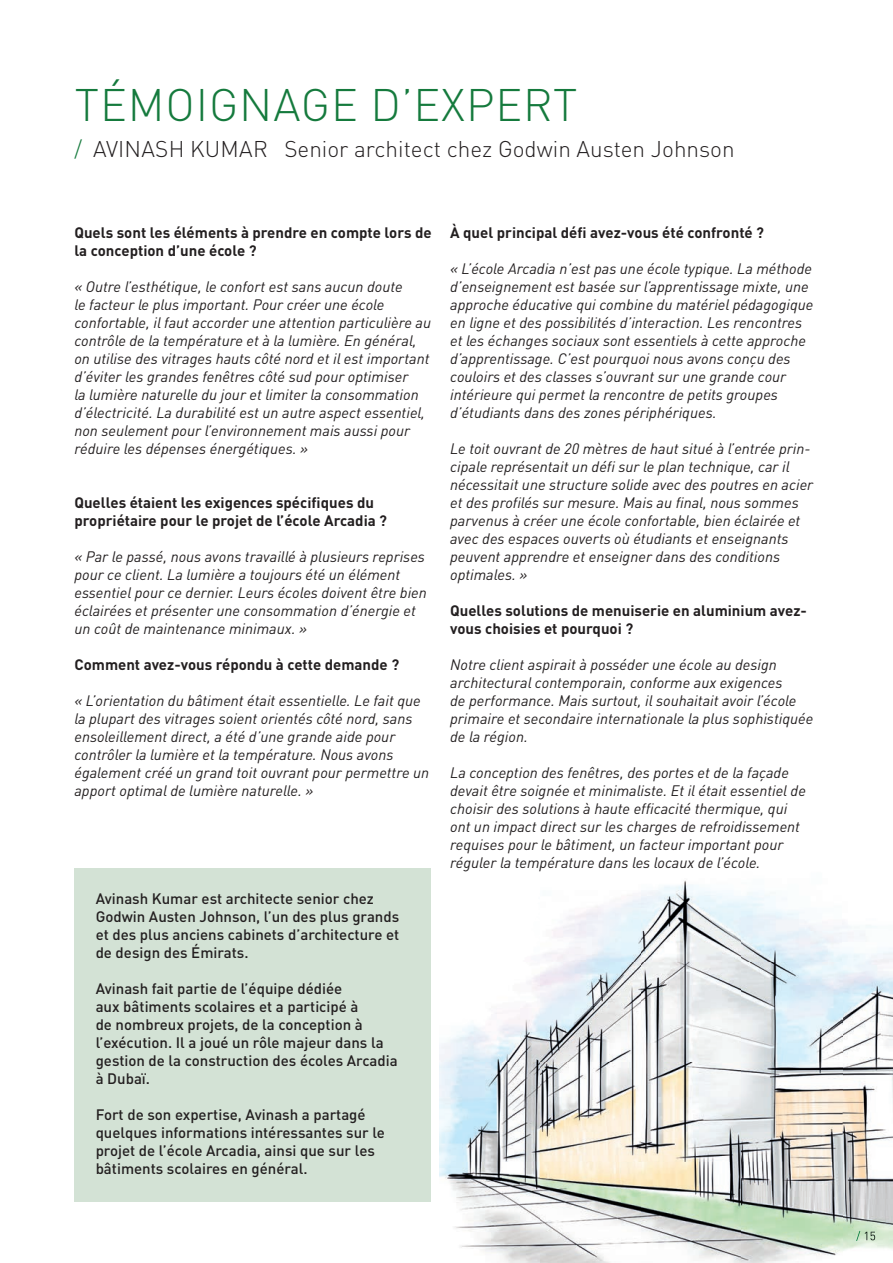
<style>
.page{position:relative;width:893px;height:1263px;background:#fff}
.page>*{position:absolute;margin:0;border:0;box-sizing:border-box;transform-origin:0 0}
.t1{font:300 45px "DIN Pro";letter-spacing:.02em;color:#157a3d}
.t2{font:300 22.5px "DIN Pro";color:#231f20}
.t3{font:italic 15px/18px "DIN Pro";color:#231f20}
.t4{font:500 15px/18px "DIN Pro";color:#231f20}
.t5{font:700 15px/18px "DIN Pro";color:#231f20}
.s1{color:#157a3d}
</style>
<div class="page">
<img style="left:440px;top:880px;width:453px;height:383px">
<img style="left:861px;top:1232px;width:14px;height:8px">
<svg style="left:856px;top:1231px;width:5px;height:10px"></svg>
<div style="left:74px;top:868px;width:357px;height:333px;background:#d3e2d5"></div>
<h1 class="t1" style="left:75px;top:70px;width:504px">TÉMOIGNAGE D’EXPERT</h1>
<h2 class="t2" style="left:74px;top:132px;width:662px"><span class="s1">/</span> AVINASH KUMAR Senior architect chez Godwin Austen Johnson</h2>
<p class="t5" style="left:74px;top:222px;width:359px">Quels sont les éléments à prendre en compte lors de la conception d’une école ?</p>
<p class="t3" style="left:74px;top:276px;width:358px">« Outre l’esthétique, le confort est sans aucun doute<br>le facteur le plus important. Pour créer une école confortable, il faut accorder une attention particulière au contrôle de la température et à la lumière. En général, on utilise des vitrages hauts côté nord et il est important d’éviter les grandes fenêtres côté sud pour optimiser<br>la lumière naturelle du jour et limiter la consommation d’électricité. La durabilité est un autre aspect essentiel, non seulement pour l’environnement mais aussi pour réduire les dépenses énergétiques. »</p>
<p class="t5" style="left:74px;top:492px;width:314px">Quelles étaient les exigences spécifiques du propriétaire pour le projet de l’école Arcadia ?</p>
<p class="t3" style="left:74px;top:546px;width:354px">« Par le passé, nous avons travaillé à plusieurs reprises pour ce client. La lumière a toujours été un élément essentiel pour ce dernier. Leurs écoles doivent être bien éclairées et présenter une consommation d’énergie et un coût de maintenance minimaux. »</p>
<p class="t5" style="left:74px;top:654px;width:326px">Comment avez-vous répondu à cette demande ?</p>
<p class="t3" style="left:74px;top:690px;width:356px">« L’orientation du bâtiment était essentielle. Le fait que la plupart des vitrages soient orientés côté nord, sans ensoleillement direct, a été d’une grande aide pour contrôler la lumière et la température. Nous avons également créé un grand toit ouvrant pour permettre un apport optimal de lumière naturelle. »</p>
<p class="t4" style="left:96px;top:888px;width:305px">Avinash Kumar est architecte senior chez Godwin Austen Johnson, l’un des plus grands et des plus anciens cabinets d’architecture et de design des Émirats.</p>
<p class="t4" style="left:96px;top:978px;width:304px">Avinash fait partie de l’équipe dédiée<br>aux bâtiments scolaires et a participé à<br>de nombreux projets, de la conception à l’exécution. Il a joué un rôle majeur dans la gestion de la construction des écoles Arcadia à Dubaï.</p>
<p class="t4" style="left:96px;top:1104px;width:291px">Fort de son expertise, Avinash a partagé quelques informations intéressantes sur le projet de l’école Arcadia, ainsi que sur les bâtiments scolaires en général.</p>
<p class="t5" style="left:450px;top:222px;width:315px">À quel principal défi avez-vous été confronté ?</p>
<p class="t3" style="left:450px;top:258px;width:365px">« L’école Arcadia n’est pas une école typique. La méthode d’enseignement est basée sur l’apprentissage mixte, une approche éducative qui combine du matériel pédagogique en ligne et des possibilités d’interaction. Les rencontres et les échanges sociaux sont essentiels à cette approche d’apprentissage. C’est pourquoi nous avons conçu des couloirs et des classes s’ouvrant sur une grande cour intérieure qui permet la rencontre de petits groupes d’étudiants dans des zones périphériques.</p>
<p class="t3" style="left:450px;top:438px;width:365px">Le toit ouvrant de 20 mètres de haut situé à l’entrée prin&shy;cipale représentait un défi sur le plan technique, car il nécessitait une structure solide avec des poutres en acier et des profilés sur mesure. Mais au final, nous sommes parvenus à créer une école confortable, bien éclairée et avec des espaces ouverts où étudiants et enseignants peuvent apprendre et enseigner dans des conditions optimales. »</p>
<p class="t5" style="left:450px;top:600px;width:358px">Quelles solutions de menuiserie en aluminium avez&shy;vous choisies et pourquoi ?</p>
<p class="t3" style="left:450px;top:654px;width:365px">Notre client aspirait à posséder une école au design architectural contemporain, conforme aux exigences<br>de performance. Mais surtout, il souhaitait avoir l’école primaire et secondaire internationale la plus sophistiquée de la région.</p>
<p class="t3" style="left:450px;top:762px;width:357px">La conception des fenêtres, des portes et de la façade devait être soignée et minimaliste. Et il était essentiel de choisir des solutions à haute efficacité thermique, qui ont un impact direct sur les charges de refroidissement requises pour le bâtiment, un facteur important pour réguler la température dans les locaux de l’école.</p>
</div>
